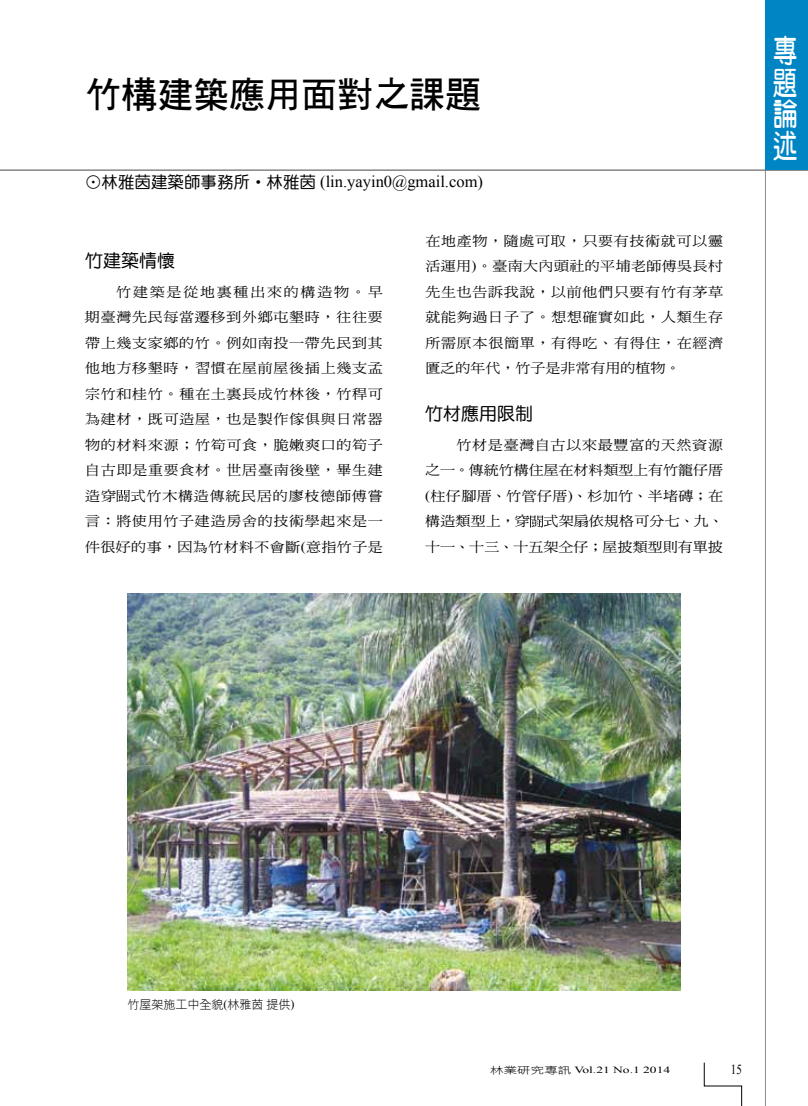
<style>
.page{position:relative;width:808px;height:1106px;background:#fff}
.page>*{position:absolute;margin:0;border:0;box-sizing:border-box;transform-origin:0 0}
.t1{font:36px "DF Hei W7 WINP BF";color:#000}
.t2{font:31.5px/31.5px "DF Yuan W7 WINP BF";color:#fff;text-align:justify;scale:.77 1}
.t3{font:18px "DF Yuan W5 WINP BF";color:#000}
.t4{font:16.5px "Times New Roman";color:#000}
.t5{font:13.8px "Times New Roman";color:#000;scale:.8 1}
.t6{font:13.5px/25.5px "DF Ming W5 WINP BF";letter-spacing:.025em;color:#000;text-align:justify;scale:1.11 1}
.t7{font:12px "DF Hei W3 WINP BF";color:#000}
.t8{font:9.45px "Times New Roman";color:#000;scale:1.43 1}
.s1{font-family:"DF Yuan W5 WIN BF"}
.s2{font-family:"Times New Roman"}
.s3{font-family:"DF Hei W3 WINP BF"}
</style>
<div class="page">
<hr style="left:0;top:170px;width:808px;height:1px;background:#636363">
<hr style="left:765px;top:0;width:1px;height:1106px;background:#636363">
<svg style="left:704px;top:1062px;width:38px;height:44px"></svg>
<div style="left:766px;top:0;width:42px;height:170px;background:#0085c4"></div>
<svg style="left:117px;top:490px;width:13px;height:12px"></svg>
<svg style="left:530px;top:515px;width:13px;height:12px"></svg>
<img style="left:128px;top:593px;width:552px;height:397px">
<h1 class="t1" style="left:85px;top:76px;width:397px">竹構建築應用面對之課題</h1>
<p class="t4" style="left:85px;top:170px;width:399px"><span class="s1">⊙林雅茵建築師事務所‧林雅茵</span> (lin.yayin0@gmail.com)</p>
<h3 class="t3" style="left:85px;top:251px;width:91px">竹建築情懷</h3>
<p class="t6" style="left:85px;top:279px;width:270px;text-indent:31px">竹建築是從地裏種出來的構造物。早期臺灣先民每當遷移到外鄉屯墾時，往往要帶上幾支家鄉的竹。例如南投一帶先民到其他地方移墾時，習慣在屋前屋後插上幾支孟宗竹和桂竹。種在土裏長成竹林後，竹稈可為建材，既可造屋，也是製作傢俱與日常器物的材料來源；竹筍可食，脆嫩爽口的筍子自古即是重要食材。世居臺南後壁，畢生建造穿 式竹木構造傳統民居的廖枝德師傅嘗言：將使用竹子建造房舍的技術學起來是一件很好的事，因為竹材料不會斷<span class="s2">(</span>意指竹子是</p>
<p class="t6" style="left:425px;top:228px;width:270px">在地產物，隨處可取，只要有技術就可以靈活運用<span class="s2">)</span>。臺南大內頭社的平埔老師傅吳長村先生也告訴我說，以前他們只要有竹有茅草就能夠過日子了。想想確實如此，人類生存所需原本很簡單，有得吃、有得住，在經濟匱乏的年代，竹子是非常有用的植物。</p>
<h3 class="t3" style="left:425px;top:404px;width:109px">竹材應用限制</h3>
<p class="t6" style="left:425px;top:432px;width:270px;text-indent:31px">竹材是臺灣自古以來最豐富的天然資源之一。傳統竹構住屋在材料類型上有竹籠仔厝<span class="s2">(</span>柱仔腳厝、竹管仔厝<span class="s2">)</span>、杉加竹、半堵磚；在構造類型上，穿 式架扇依規格可分七、九、十一、十三、十五架仝仔；屋披類型則有單披</p>
<h2 class="t2" style="left:773px;top:35px;width:32px">專題論述</h2>
<p class="t7" style="left:128px;top:998px;width:168px">竹屋架施工中全貌<span class="s2">(</span>林雅茵提供<span class="s2">)</span></p>
<p class="t8" style="left:490px;top:1063px;width:127px"><span class="s3">林業研究專訊</span> Vol.21 No.1 2014</p>
<p class="t5" style="left:731px;top:1060px;width:15px">15</p>
</div>
